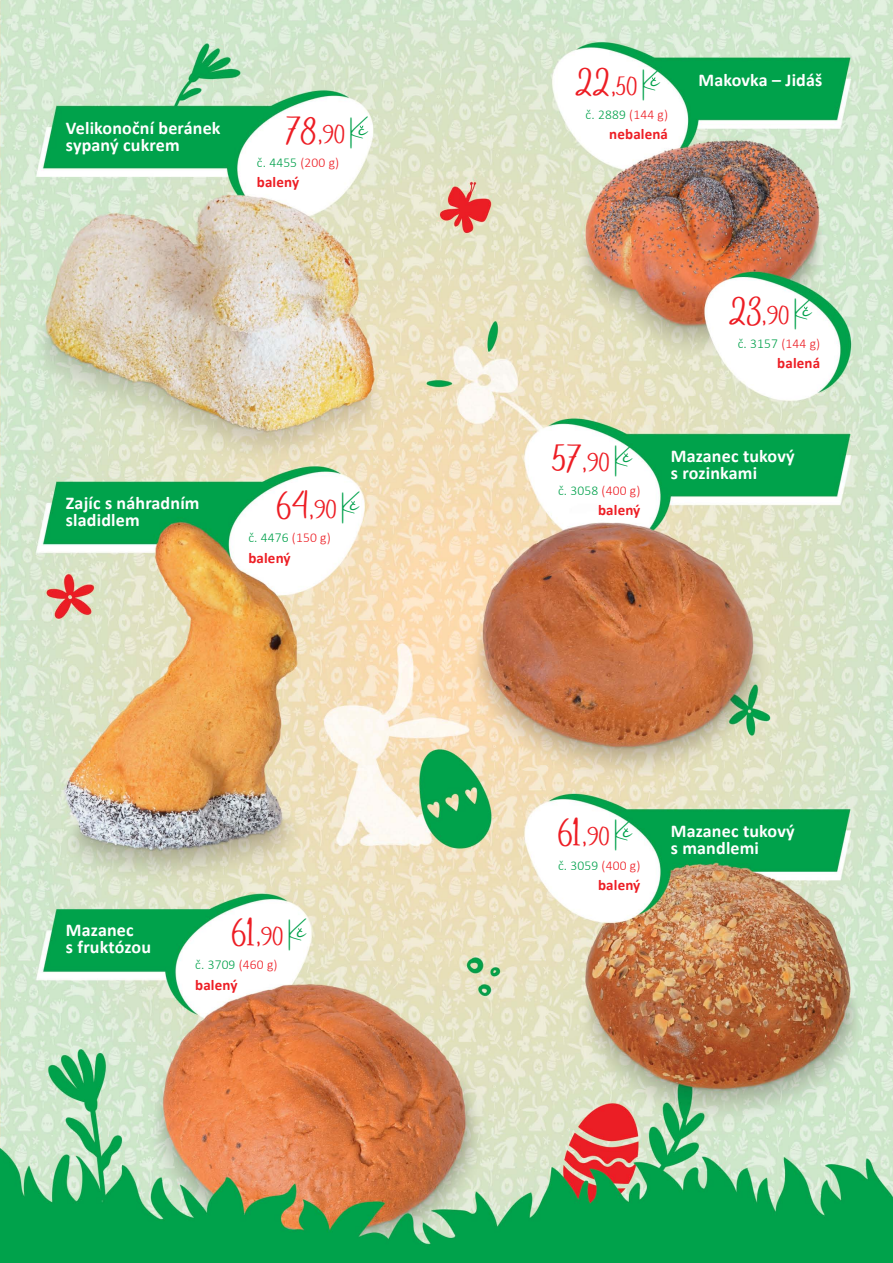
<style>
.page{position:relative;width:893px;height:1263px;background:#fff}
.page>*{position:absolute;margin:0;border:0;box-sizing:border-box;transform-origin:0 0}
.t1{font:25.5px "Amsterdam One";letter-spacing:.01em;color:#ed1d24}
.t2{font:700 18px/16.8px "Calibri";letter-spacing:.01em;color:#fff}
.t3{font:18px "Amsterdam One";color:#ed1d24}
.t4{font:700 15px "Calibri";letter-spacing:.01em;color:#ed1d24}
.t5{font:300 13.5px "Calibri";letter-spacing:.01em;color:#00a14b}
.s1{font-size:36px}
.s2{font-size:18px}
.s3{color:#ed1d24}
</style>
<div class="page">
<img style="left:0;top:0;width:893px;height:1263px">
<svg style="left:351px;top:501px;width:4px;height:3px"></svg>
<svg style="left:624px;top:453px;width:4px;height:3px"></svg>
<svg style="left:804px;top:307px;width:4px;height:3px"></svg>
<svg style="left:298px;top:928px;width:4px;height:3px"></svg>
<svg style="left:624px;top:828px;width:4px;height:3px"></svg>
<p class="t2" style="left:66px;top:119px;width:156px">Velikonoční beránek sypaný cukrem</p>
<p class="t1" style="left:286px;top:120px;width:83px">78<span class="s1">,</span><span class="s2">90</span> <sup>K</sup><sup>c</sup></p>
<p class="t5" style="left:257px;top:154px;width:84px">č. 4455 <span class="s3">(200 g)</span></p>
<p class="t4" style="left:257px;top:172px;width:44px">balený</p>
<p class="t2" style="left:66px;top:495px;width:135px">Zajíc s náhradním sladidlem</p>
<p class="t1" style="left:277px;top:496px;width:83px">64<span class="s1">,</span><span class="s2">90</span> <sup>K</sup><sup>c</sup></p>
<p class="t5" style="left:248px;top:529px;width:84px">č. 4476 <span class="s3">(150 g)</span></p>
<p class="t4" style="left:248px;top:547px;width:44px">balený</p>
<p class="t2" style="left:66px;top:922px;width:69px">Mazanec</p>
<p class="t2" style="left:66px;top:939px;width:87px">s fruktózou</p>
<p class="t1" style="left:232px;top:923px;width:75px">61<span class="s1">,</span><span class="s2">90</span> <sup>K</sup><sup>c</sup></p>
<p class="t5" style="left:195px;top:956px;width:84px">č. 3709 <span class="s3">(460 g)</span></p>
<p class="t4" style="left:195px;top:974px;width:44px">balený</p>
<p class="t1" style="left:576px;top:72px;width:85px">22<span class="s1">,</span><span class="s2">50</span> <sup>K</sup><sup>c</sup></p>
<p class="t5" style="left:586px;top:106px;width:84px">č. 2889 <span class="s3">(144 g)</span></p>
<p class="t4" style="left:609px;top:123px;width:60px">nebalená</p>
<p class="t2" style="left:698px;top:71px;width:125px">Makovka – Jidáš</p>
<p class="t1" style="left:729px;top:301px;width:84px">23<span class="s1">,</span><span class="s2">90</span> <sup>K</sup><sup>c</sup></p>
<p class="t5" style="left:738px;top:335px;width:84px">č. 3157 <span class="s3">(144 g)</span></p>
<p class="t4" style="left:777px;top:353px;width:44px">balená</p>
<p class="t1" style="left:552px;top:448px;width:31px">57</p>
<p class="t3" style="left:581px;top:455px;width:52px"><span class="s1">,</span>90 <sup>K</sup><sup>c</sup></p>
<p class="t5" style="left:558px;top:482px;width:84px">č. 3058 <span class="s3">(400 g)</span></p>
<p class="t4" style="left:598px;top:499px;width:44px">balený</p>
<p class="t2" style="left:671px;top:447px;width:125px">Mazanec tukový</p>
<p class="t2" style="left:671px;top:464px;width:88px">s rozinkami</p>
<p class="t1" style="left:558px;top:823px;width:75px">61<span class="s1">,</span><span class="s2">90</span> <sup>K</sup><sup>c</sup></p>
<p class="t5" style="left:558px;top:857px;width:84px">č. 3059 <span class="s3">(400 g)</span></p>
<p class="t4" style="left:598px;top:874px;width:44px">balený</p>
<p class="t2" style="left:671px;top:822px;width:125px">Mazanec tukový s mandlemi</p>
</div>
